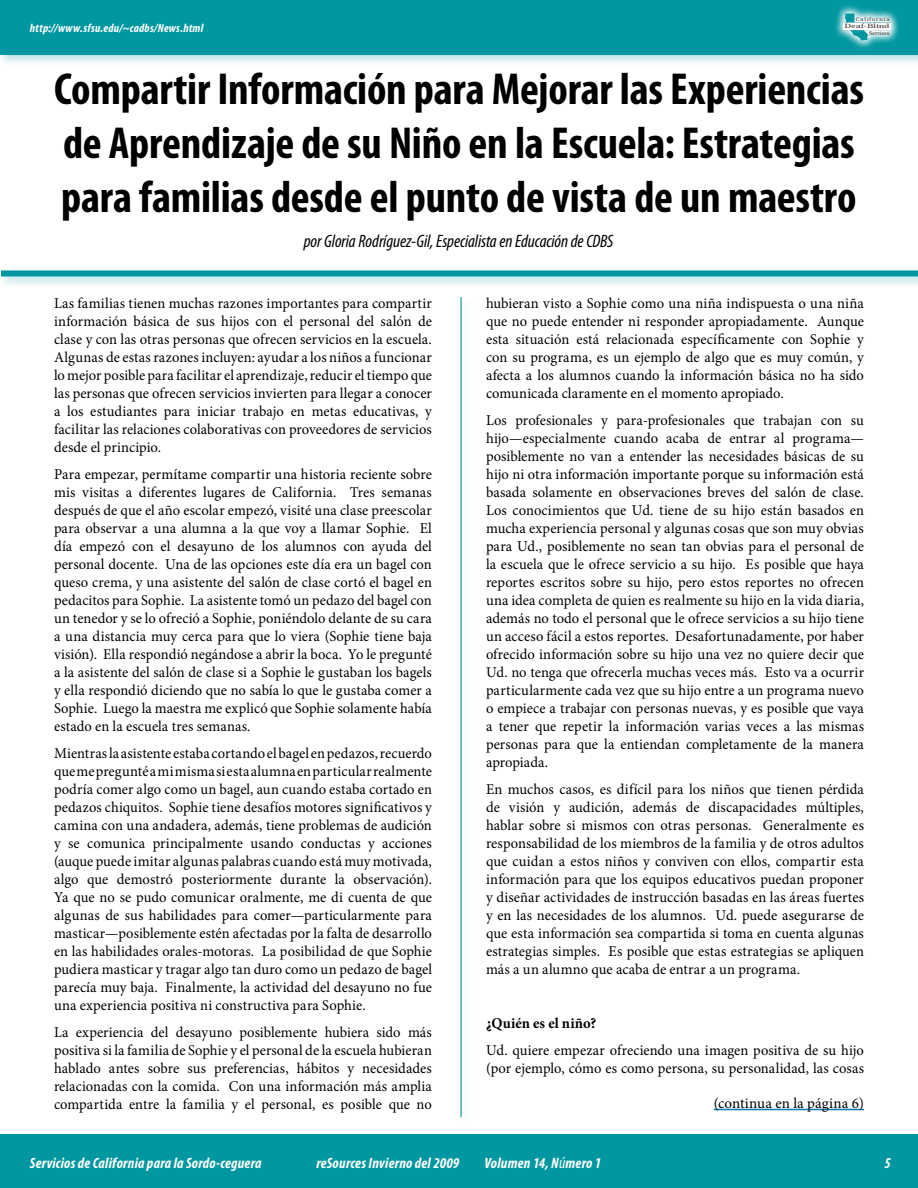
<style>
.page{position:relative;width:918px;height:1188px;background:#fff}
.page>*{position:absolute;margin:0;border:0;box-sizing:border-box;transform-origin:0 0}
.t1{font:700 condensed 45px/54px "Myriad Pro";letter-spacing:-.005em;color:#000}
.t2{font:italic condensed 18px "Myriad Pro";letter-spacing:-.005em;color:#000}
.t3{font:15px/18px "Minion Pro";color:#000;text-align:justify}
.t4{font:italic 700 condensed 15px "Myriad Pro";letter-spacing:.015em;color:#fff}
.t5{font:700 15px "Minion Pro";letter-spacing:.01em;color:#000}
.t6{font:italic 700 condensed 12px "Myriad Pro";letter-spacing:.025em;color:#fff}
.t7{font:300 6.15px "Bookman";letter-spacing:.05em;color:#231f20;scale:1.26 1}
.t8{font:300 5.4px "Bookman";letter-spacing:.2em;color:#231f20;scale:.95 1}
.t9{font:300 5.4px "Bookman";letter-spacing:-.005em;color:#231f20;scale:.94 1}
.s1{font-weight:400;font-size:16.5px;color:#fcfcfc}
</style>
<div class="page">
<div style="left:0;top:0;width:918px;height:67px;background:#0097a0;opacity:.3"></div>
<div style="left:0;top:0;width:918px;height:54px;background:#0097a0"></div>
<svg style="left:835px;top:5px;width:64px;height:44px"></svg>
<svg style="left:845px;top:14px;width:23px;height:26px"></svg>
<hr style="left:844px;top:29px;width:47px;height:1px;background:#0097a0">
<hr style="left:844px;top:22px;width:47px;height:1px;background:#0097a0">
<div style="left:844px;top:23px;width:47px;height:6px;background:#fffafa"></div>
<div style="left:0;top:1134px;width:918px;height:54px;background:#0097a0"></div>
<div style="left:0;top:267px;width:918px;height:22px;background:#0097a0;opacity:.3"></div>
<div style="left:1px;top:270px;width:917px;height:6px;background:#0097a0"></div>
<div style="left:457px;top:293px;width:17px;height:835px;background:#fafcfd"></div>
<hr style="left:460px;top:297px;width:2px;height:820px;background:#0097a0">
<hr style="left:714px;top:1109px;width:150px;height:1px;background:#007cc2">
<p class="t8" style="left:856px;top:16px;width:37px">California</p>
<p class="t6" style="left:30px;top:20px;width:175px">http://www.sfsu.edu/~cadbs/News.html</p>
<p class="t9" style="left:869px;top:30px;width:23px">Services</p>
<p class="t7" style="left:845px;top:23px;width:37px">Deaf-Blind</p>
<h1 class="t1" style="left:54px;top:61px;width:812px">Compartir Información para Mejorar las Experiencias de Aprendizaje de su Niño en la Escuela: Estrategias para familias desde el punto de vista de un maestro</h1>
<p class="t2" style="left:304px;top:231px;width:311px">por Gloria Rodríguez-Gil, Especialista en Educación de CDBS</p>
<p class="t3" style="left:54px;top:294px;width:380px">Las familias tienen muchas razones importantes para compartir información básica de sus hijos con el personal del salón de clase y con las otras personas que ofrecen servicios en la escuela.<br>Algunas de estas razones incluyen: ayudar a los niños a funcionar lo mejor posible para facilitar el aprendizaje, reducir el tiempo que las personas que ofrecen servicios invierten para llegar a conocer a los estudiantes para iniciar trabajo en metas educativas, y facilitar las relaciones colaborativas con proveedores de servicios desde el principio.</p>
<p class="t3" style="left:54px;top:465px;width:380px">Para empezar, permítame compartir una historia reciente sobre mis visitas a diferentes lugares de California. Tres semanas después de que el año escolar empezó, visité una clase preescolar para observar a una alumna a la que voy a llamar Sophie. El día empezó con el desayuno de los alumnos con ayuda del personal docente. Una de las opciones este día era un bagel con queso crema, y una asistente del salón de clase cortó el bagel en pedacitos para Sophie. La asistente tomó un pedazo del bagel con un tenedor y se lo ofreció a Sophie, poniéndolo delante de su cara a una distancia muy cerca para que lo viera (Sophie tiene baja visión). Ella respondió negándose a abrir la boca. Yo le pregunté a la asistente del salón de clase si a Sophie le gustaban los bagels y ella respondió diciendo que no sabía lo que le gustaba comer a Sophie. Luego la maestra me explicó que Sophie solamente había estado en la escuela tres semanas.</p>
<p class="t3" style="left:54px;top:744px;width:380px">Mientras la asistente estaba cortando el bagel en pedazos, recuerdo que me pregunté a mi misma si esta alumna en particular realmente podría comer algo como un bagel, aun cuando estaba cortado en pedazos chiquitos. Sophie tiene desafíos motores significativos y camina con una andadera, además, tiene problemas de audición y se comunica principalmente usando conductas y acciones (auque puede imitar algunas palabras cuando está muy motivada, algo que demostró posteriormente durante la observación).<br>Ya que no se pudo comunicar oralmente, me di cuenta de que algunas de sus habilidades para comer—particularmente para masticar—posiblemente estén afectadas por la falta de desarrollo en las habilidades orales-motoras. La posibilidad de que Sophie pudiera masticar y tragar algo tan duro como un pedazo de bagel parecía muy baja. Finalmente, la actividad del desayuno no fue una experiencia positiva ni constructiva para Sophie.</p>
<p class="t3" style="left:54px;top:1023px;width:379px">La experiencia del desayuno posiblemente hubiera sido más positiva si la familia de Sophie y el personal de la escuela hubieran hablado antes sobre sus preferencias, hábitos y necesidades relacionadas con la comida. Con una información más amplia compartida entre la familia y el personal, es posible que no</p>
<p class="t3" style="left:486px;top:294px;width:380px">hubieran visto a Sophie como una niña indispuesta o una niña que no puede entender ni responder apropiadamente. Aunque esta situación está relacionada específicamente con Sophie y con su programa, es un ejemplo de algo que es muy común, y afecta a los alumnos cuando la información básica no ha sido comunicada claramente en el momento apropiado.</p>
<p class="t3" style="left:486px;top:411px;width:380px">Los profesionales y para-profesionales que trabajan con su hijo—especialmente cuando acaba de entrar al programa— posiblemente no van a entender las necesidades básicas de su hijo ni otra información importante porque su información está basada solamente en observaciones breves del salón de clase.<br>Los conocimientos que Ud. tiene de su hijo están basados en mucha experiencia personal y algunas cosas que son muy obvias para Ud., posiblemente no sean tan obvias para el personal de la escuela que le ofrece servicio a su hijo. Es posible que haya reportes escritos sobre su hijo, pero estos reportes no ofrecen una idea completa de quien es realmente su hijo en la vida diaria, además no todo el personal que le ofrece servicios a su hijo tiene un acceso fácil a estos reportes. Desafortunadamente, por haber ofrecido información sobre su hijo una vez no quiere decir que Ud. no tenga que ofrecerla muchas veces más. Esto va a ocurrir particularmente cada vez que su hijo entre a un programa nuevo o empiece a trabajar con personas nuevas, y es posible que vaya a tener que repetir la información varias veces a las mismas personas para que la entiendan completamente de la manera apropiada.</p>
<p class="t3" style="left:486px;top:780px;width:380px">En muchos casos, es difícil para los niños que tienen pérdida de visión y audición, además de discapacidades múltiples, hablar sobre si mismos con otras personas. Generalmente es responsabilidad de los miembros de la familia y de otros adultos que cuidan a estos niños y conviven con ellos, compartir esta información para que los equipos educativos puedan proponer y diseñar actividades de instrucción basadas en las áreas fuertes y en las necesidades de los alumnos. Ud. puede asegurarse de que esta información sea compartida si toma en cuenta algunas estrategias simples. Es posible que estas estrategias se apliquen más a un alumno que acaba de entrar a un programa.</p>
<p class="t5" style="left:486px;top:1013px;width:112px">¿Quién es el niño?</p>
<p class="t3" style="left:486px;top:1041px;width:380px">Ud. quiere empezar ofreciendo una imagen positiva de su hijo (por ejemplo, cómo es como persona, su personalidad, las cosas</p>
<p class="t3" style="left:714px;top:1094px;width:152px">(continua en la página 6)</p>
<p class="t4" style="left:30px;top:1154px;width:233px">Servicios de California para la Sordo-ceguera</p>
<p class="t4" style="left:316px;top:1154px;width:144px">reSources Invierno del 2009</p>
<p class="t4" style="left:485px;top:1154px;width:118px">Volumen 14, N<span class="s1">ú</span>mero 1</p>
<p class="t4" style="left:885px;top:1154px;width:8px">5</p>
</div>
